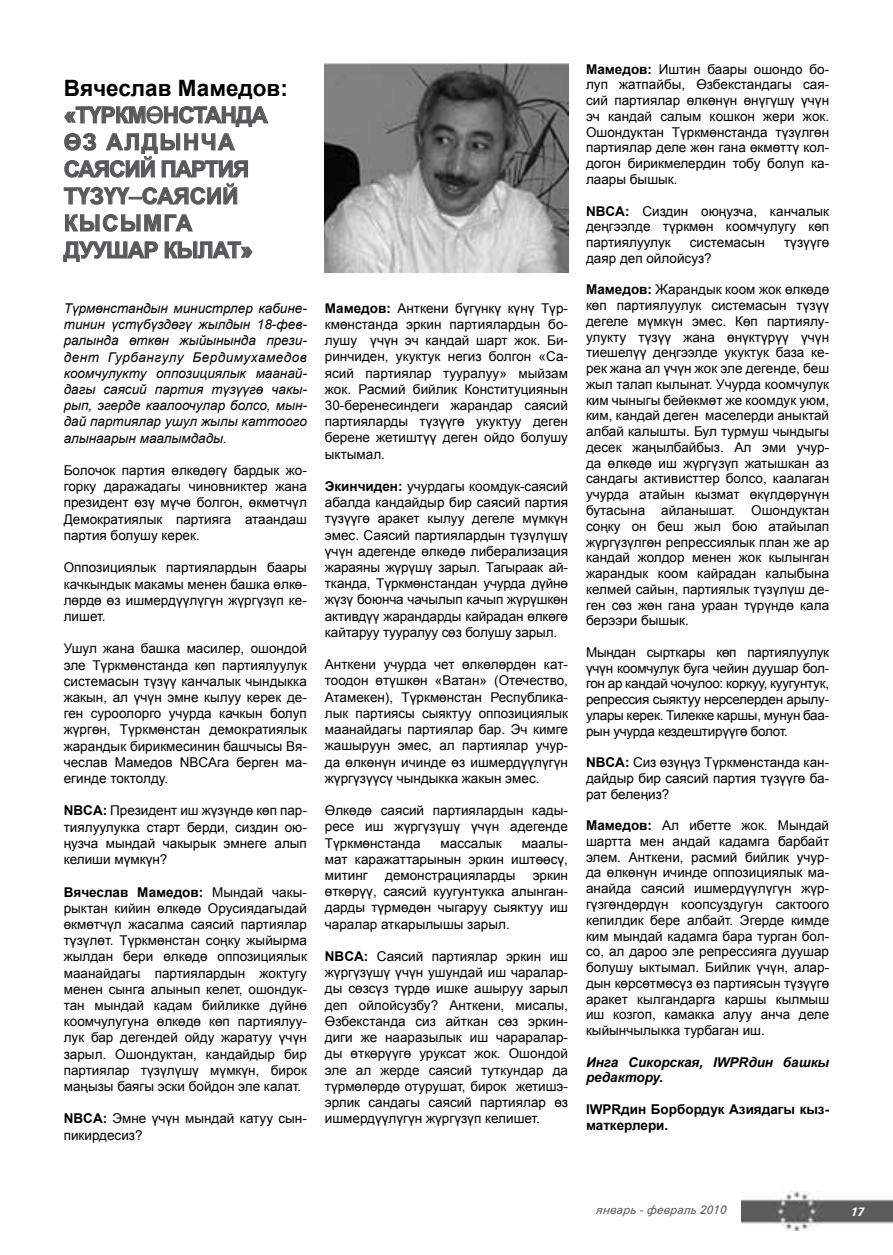
<style>
.page{position:relative;width:893px;height:1255px;background:#fff}
.page>*{position:absolute;margin:0;border:0;box-sizing:border-box;transform-origin:0 0}
.t1{font:700 22.5px/27px "Arial Uni Toktom";letter-spacing:-.03em;color:#58595b}
.t2{font:13.5px/16.2px "Arial";color:#000;text-align:justify}
.t3{font:italic 13.5px/16.2px "Arial";color:#000;text-align:justify}
.t4{font:700 13.5px/15.8px "Arial";color:#000}
.t5{font:italic 700 13.5px/15.8px "Arial";color:#000}
.t6{font:italic 12px "Zurich BT";color:#58595b}
.t7{font:italic 700 12px "Zurich BT";color:#fff}
.s1{color:#000}
.s2{font-weight:400}
.s3{font-family:"Arial Uni Toktom"}
.s4{font-weight:700}
</style>
<div class="page">
<img style="left:742px;top:1191px;width:151px;height:39px">
<svg style="left:63px;top:106px;width:206px;height:126px"></svg>
<svg style="left:63px;top:241px;width:190px;height:21px"></svg>
<img style="left:325px;top:64px;width:243px;height:208px">
<h1 class="t1" style="left:64px;top:75px;width:226px"><span class="s1">вячеслав мамедов: </span>«түрКм<span class="s2">ј</span>нСтанда өз алдынча<br>СаяСий партия түзүү<span class="s2">–</span>СаяСий<br>КыСымга дуушар Кылат»</h1>
<p class="t3" style="left:64px;top:300px;width:245px">Түрм<span class="s3">ј</span>нстандын министрлер кабине&shy;тинин үстүбүздөгү жылдын 18-фев&shy;ралында өткөн жыйынында прези&shy;дент Гурбангулу Бердимухамедов коомчулукту оппозициялык маанай&shy;дагы саясий партия түзүүгө чакы&shy;рып, эгерде каалоочулар болсо, мын&shy;дай партиялар ушул жылы каттоого алынаарын маалымдады.</p>
<p class="t2" style="left:64px;top:462px;width:245px">Болочок партия өлкөдөгү бардык жо&shy;горку даражадагы чиновниктер жана президент өзү мүчө болгон, өкмөтчүл Демократиялык партияга атаандаш партия болушу керек.</p>
<p class="t2" style="left:64px;top:559px;width:245px">Оппозициялык партиялардын баары качкындык макамы менен башка өлкө&shy;лөрдө өз ишмердүүлүгүн жүргүзүп ке&shy;лишет.</p>
<p class="t2" style="left:64px;top:640px;width:245px">Ушул жана башка масилер, ошондой эле Түркмөнстанда көп партиялуулук системасын түзүү канчалык чындыкка жакын, ал үчүн эмне кылуу керек де&shy;ген суроолорго учурда качкын болуп жүргөн, Түркмөнстан демократиялык жарандык бирикмесинин башчысы Вя&shy;чеслав Мамедов NBCAга берген ма&shy;егинде токтолду.</p>
<p class="t2" style="left:64px;top:802px;width:245px"><span class="s4">NBCA:</span> Президент иш жүзүндө көп пар&shy;тиялуулукка старт берди, сиздин ою&shy;ңузча мындай чакырык эмнеге алып келиши мүмкүн?</p>
<p class="t2" style="left:64px;top:883px;width:245px"><span class="s4">Вячеслав Мамедов:</span> Мындай чакы&shy;рыктан кийин өлкөдө Орусиядагыдай өкмөтчүл жасалма саясий партиялар түзүлөт. Түркмөнстан соңку жыйырма жылдан бери өлкөдө оппозициялык маанайдагы партиялардын жоктугу менен сынга алынып келет, ошондук&shy;тан мындай кадам бийликке дүйнө коомчулугуна өлкөдө көп партиялуу&shy;лук бар дегендей ойду жаратуу үчүн зарыл. Ошондуктан, кандайдыр бир партиялар түзүлүшү мүмкүн, бирок маңызы баягы эски бойдон эле калат.</p>
<p class="t2" style="left:64px;top:1110px;width:245px"><span class="s4">NBCA:</span> Эмне үчүн мындай катуу сын&shy;пикирдесиз?</p>
<p class="t2" style="left:325px;top:300px;width:245px"><span class="s4">Мамедов:</span> Анткени бүгүнкү күнү Түр&shy;кмөнстанда эркин партиялардын бо&shy;лушу үчүн эч кандай шарт жок. Би&shy;ринчиден, укуктук негиз болгон «Са&shy;ясий партиялар тууралуу» мыйзам жок. Расмий бийлик Конституциянын 30-беренесиндеги жарандар саясий партияларды түзүүгө укуктуу деген берене жетиштүү деген ойдо болушу ыктымал.</p>
<p class="t2" style="left:325px;top:478px;width:245px"><span class="s4">экинчиден:</span> учурдагы коомдук-саясий абалда кандайдыр бир саясий партия түзүүгө аракет кылуу дегеле мүмкүн эмес. Саясий партиялардын түзүлүшү үчүн адегенде өлкөдө либерализация жараяны жүрүшү зарыл. Тагыраак ай&shy;тканда, Түркмөнстандан учурда дүйнө жүзү боюнча чачылып качып жүрүшкөн активдүү жарандарды кайрадан өлкөгө кайтаруу тууралуу сөз болушу зарыл.</p>
<p class="t2" style="left:325px;top:656px;width:245px">Анткени учурда чет өлкөлөрдөн кат&shy;тоодон өтүшкөн «Ватан» (Отечество, Атамекен), Түркмөнстан Республика&shy;лык партиясы сыяктуу оппозициялык маанайдагы партиялар бар. Эч кимге жашыруун эмес, ал партиялар учур&shy;да өлкөнүн ичинде өз ишмердүүлүгүн жүргүзүүсү чындыкка жакын эмес.</p>
<p class="t2" style="left:325px;top:802px;width:245px">Өлкөдө саясий партиялардын кады&shy;ресе иш жүргүзүшү үчүн адегенде Түркмөнстанда</p>
<p class="t2" style="left:325px;top:834px;width:245px;text-indent:197px">маалы&shy;мат каражаттарынын эркин иштөөсү, митинг</p>
<p class="t2" style="left:440px;top:834px;width:63px">массалык</p>
<p class="t2" style="left:325px;top:867px;width:245px;text-indent:208px">эркин өткөрүү, саясий куугунтукка алынган&shy;дарды түрмөдөн чыгаруу сыяктуу иш чаралар аткарылышы зарыл.</p>
<p class="t2" style="left:325px;top:948px;width:245px"><span class="s4">NBCA:</span> Саясий партиялар эркин иш жүргүзүшү үчүн ушундай иш чаралар&shy;ды сөзсүз түрдө ишке ашыруу зарыл деп ойлойсузбу? Анткени, мисалы, Өзбекстанда сиз айткан сөз эркин&shy;диги же нааразылык иш чараралар&shy;ды өткөрүүгө уруксат жок. Ошондой эле ал жерде саясий туткундар да түрмөлөрдө отурушат, бирок жетишэ&shy;эрлик сандагы саясий партиялар өз ишмердүүлүгүн жүргүзүп келишет.</p>
<p class="t2" style="left:385px;top:867px;width:132px">демонстрацияларды</p>
<p class="t2" style="left:586px;top:61px;width:245px;line-height:15.8px"><span class="s4">Мамедов:</span> Иштин баары ошондо бо&shy;луп жатпайбы, Өзбекстандагы сая&shy;сий партиялар өлкөнүн өнүгүшү үчүн эч кандай салым кошкон жери жок.<br>Ошондуктан Түркм<span class="s3">ј</span>нстанда түзүлгөн партиялар деле жөн гана өкмөттү кол&shy;догон бирикмелердин тобу болуп ка&shy;лаары бышык.</p>
<p class="t2" style="left:586px;top:203px;width:245px;line-height:15.8px"><span class="s4">NBCA:</span> Сиздин оюңузча, канчалык деңгээлде түркм<span class="s3">ј</span>н коомчулугу көп партиялуулук</p>
<p class="t2" style="left:690px;top:234px;width:77px">системасын</p>
<p class="t2" style="left:784px;top:234px;width:47px">түзүүгө</p>
<p class="t2" style="left:586px;top:250px;width:127px">даяр деп ойлойсуз?</p>
<p class="t2" style="left:586px;top:282px;width:245px;line-height:15.8px"><span class="s4">Мамедов:</span> Жарандык коом жок өлкөдө көп партиялуулук системасын түзүү дегеле мүмкүн эмес. Көп партиялу&shy;улукту түзүү жана өнүктүрүү үчүн тиешелүү деңгээлде укуктук база ке&shy;рек жана ал үчүн жок эле дегенде, беш жыл талап кылынат. Учурда коомчулук ким чыныгы бейөкмөт же коомдук уюм, ким, кандай деген маселерди аныктай албай калышты. Бул турмуш чындыгы десек жаңылбайбыз. Ал эми учур&shy;да өлкөдө иш жүргүзүп жатышкан аз сандагы активисттер болсо, каалаган учурда атайын кызмат өкүлдөрүнүн бутасына айланышат. Ошондуктан соңку он беш жыл бою атайылап жүргүзүлгөн репрессиялык план же ар кандай жолдор менен жок кылынган жарандык коом кайрадан калыбына келмей сайын, партиялык түзүлүш де&shy;ген сөз жөн гана ураан түрүндө кала берээри бышык.</p>
<p class="t2" style="left:586px;top:644px;width:245px;line-height:15.8px">Мындан сырткары көп партиялуулук үчүн коомчулук буга чейин дуушар бол&shy;гон ар кандай чочулоо: коркуу, куугунтук, репрессия сыяктуу нерселерден арылу&shy;улары керек. Тилекке каршы, мунун баа&shy;рын учурда кездештирүүгө болот.</p>
<p class="t2" style="left:586px;top:754px;width:245px;line-height:15.8px"><span class="s4">NBCA:</span> Сиз өзүңүз Түркмөнстанда кан&shy;дайдыр бир саясий партия түзүүгө ба&shy;рат белеңиз?</p>
<p class="t2" style="left:586px;top:817px;width:245px;line-height:15.8px"><span class="s4">Мамедов:</span> Ал ибетте жок. Мындай шартта мен андай кадамга барбайт элем. Анткени, расмий бийлик учур&shy;да өлкөнүн ичинде оппозициялык ма&shy;анайда саясий ишмердүүлүгүн жүр&shy;гүзгөндөрдүн коопсуздугун сактоого кепилдик бере албайт. Эгерде кимде ким мындай кадамга бара турган бол&shy;со, ал дароо эле репрессияга дуушар болушу ыктымал. Бийлик үчүн, алар&shy;дын көрсөтмөсүз өз партиясын түзүүгө аракет кылгандарга каршы кылмыш иш козгоп, камакка алуу анча деле кыйынчылыкка турбаган иш.</p>
<p class="t5" style="left:586px;top:1054px;width:245px">Инга Сикорская, IWPRдин башкы редактору.</p>
<p class="t4" style="left:586px;top:1101px;width:245px">IWPRдин Борбордук Азиядагы кыз&shy;маткерлери.</p>
<p class="t6" style="left:597px;top:1201px;width:132px">январь - февраль 2010</p>
<p class="t7" style="left:851px;top:1202px;width:15px">17</p>
</div>
